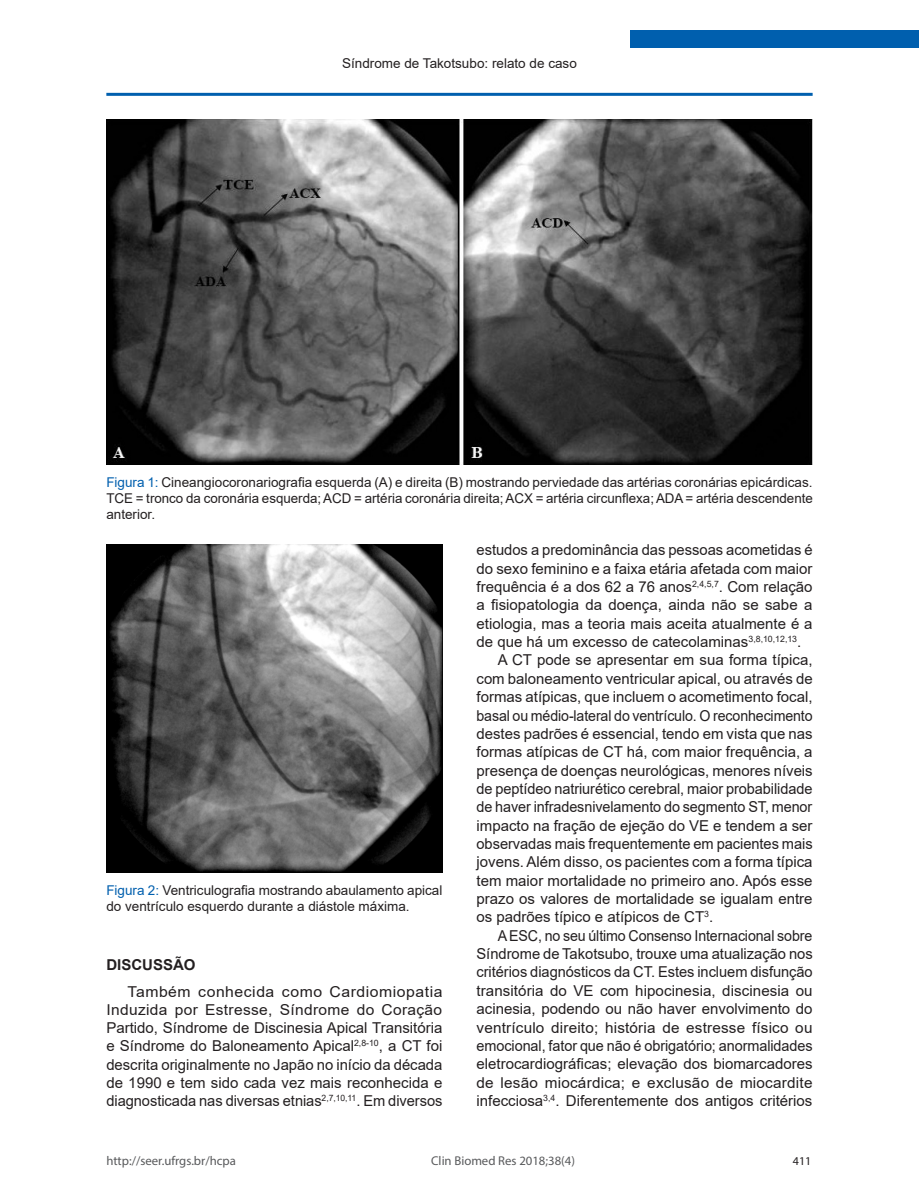
<style>
.page{position:relative;width:919px;height:1191px;background:#fff}
.page>*{position:absolute;margin:0;border:0;box-sizing:border-box;transform-origin:0 0}
.Paragraph{font:15px/18.3px "Arial";color:#231f20;text-align:justify}
.Paragraph-2{font:15px/18.3px "Arial";color:#231f20;text-align:justify;scale:.95 1}
.Paragraph-3{font:15px/18.1px "Arial";color:#231f20;text-align:justify;scale:1.05 1}
.Heading1{font:700 15px "Arial";color:#231f20}
.FigureCaption{font:13.5px/16.2px "Arial";color:#231f20;text-align:justify}
.t1{font:12.75px "Myriad Pro";color:#58595b}
.t2{font:12px "Myriad Pro";color:#231f20}
.s1{color:#005fae}
</style>
<div class="page">
<div style="left:631px;top:31px;width:287px;height:17px;background:#005fae"></div>
<hr style="left:106px;top:93px;width:706px;height:3px;background:#005fae">
<img style="left:106px;top:119px;width:706px;height:345px">
<img style="left:106px;top:544px;width:336px;height:328px">
<p class="FigureCaption" style="left:342px;top:55px;width:236px">Síndrome de Takotsubo: relato de caso</p>
<p class="FigureCaption" style="left:106px;top:474px;width:708px"><span class="s1">Figura 1:</span> Cineangiocoronariografia esquerda (A) e direita (B) mostrando perviedade das artérias coronárias epicárdicas.<br>TCE = tronco da coronária esquerda; ACD = artéria coronária direita; ACX = artéria circunflexa; ADA = artéria descendente anterior.</p>
<p class="FigureCaption" style="left:106px;top:882px;width:337px"><span class="s1">Figura 2:</span> Ventriculografia mostrando abaulamento apical do ventrículo esquerdo durante a diástole máxima.</p>
<p class="Heading1" style="left:106px;top:954px;width:91px">DISCUSSÃO</p>
<p class="Paragraph-3" style="left:106px;top:982px;width:322px;text-indent:21px">Também conhecida como Cardiomiopatia Induzida por Estresse, Síndrome do Coração Partido, Síndrome de Discinesia Apical Transitória e Síndrome do Baloneamento Apical<sup>2,8-10</sup>, a CT foi descrita originalmente no Japão no início da década de 1990 e tem sido cada vez mais reconhecida e diagnosticada nas diversas etnias<sup>2,7,10,11</sup>. Em diversos</p>
<p class="Paragraph" style="left:476px;top:541px;width:337px">estudos a predominância das pessoas acometidas é do sexo feminino e a faixa etária afetada com maior frequência é a dos 62 a 76 anos<sup>2,4,5,7</sup>. Com relação a fisiopatologia da doença, ainda não se sabe a etiologia, mas a teoria mais aceita atualmente é a de que há um excesso de catecolaminas<sup>3,8,10,12,13</sup>.</p>
<p class="Paragraph" style="left:476px;top:651px;width:338px;text-indent:21px">A CT pode se apresentar em sua forma típica, com baloneamento ventricular apical, ou através de formas atípicas, que incluem o acometimento focal, basal ou médio-lateral do ventrículo. O reconhecimento destes padrões é essencial, tendo em vista que nas formas atípicas de CT há, com maior frequência, a presença de doenças neurológicas, menores níveis de peptídeo natriurético cerebral, maior probabilidade de haver infradesnivelamento do segmento ST, menor impacto na fração de ejeção do VE e tendem a ser observadas mais frequentemente em pacientes mais jovens. Além disso, os pacientes com a forma típica tem maior mortalidade no primeiro ano. Após esse prazo os valores de mortalidade se igualam entre os padrões típico e atípicos de CT<sup>3</sup>.</p>
<p class="Paragraph-2" style="left:476px;top:926px;width:355px;text-indent:21px">A ESC, no seu último Consenso Internacional sobre Síndrome de Takotsubo, trouxe uma atualização nos critérios diagnósticos da CT. Estes incluem disfunção transitória do VE com hipocinesia, discinesia ou acinesia, podendo ou não haver envolvimento do ventrículo direito; história de estresse físico ou emocional, fator que não é obrigatório; anormalidades eletrocardiográficas; elevação dos biomarcadores de lesão miocárdica; e exclusão de miocardite infecciosa<sup>3,4</sup>. Diferentemente dos antigos critérios</p>
<p class="t1" style="left:106px;top:1153px;width:131px">http://seer.ufrgs.br/hcpa</p>
<p class="t1" style="left:431px;top:1153px;width:145px">Clin Biomed Res 2018;38(4)</p>
<p class="t2" style="left:792px;top:1153px;width:20px">411</p>
</div>
